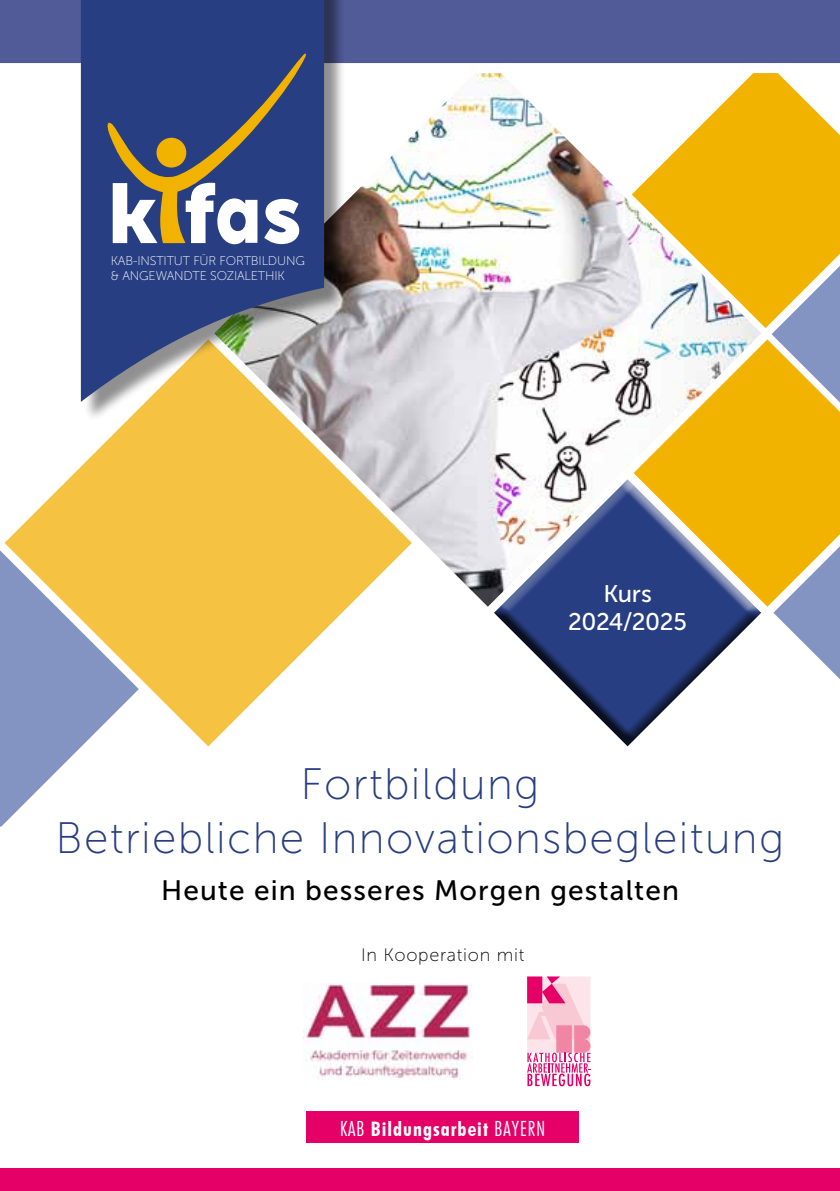
<style>
.page{position:relative;width:840px;height:1191px;background:#fff}
.page>*{position:absolute;margin:0;border:0;box-sizing:border-box;transform-origin:0 0}
.t1{font:44px/54px "Museo Sans 100";letter-spacing:.03em;color:#283e82;text-align:center}
.t2{font:28px "Museo Sans 500";letter-spacing:.04em;color:#000}
.t3{font:24px/28px "Museo Sans 500";letter-spacing:-.02em;color:#fff;text-align:center}
.t4{font:700 condensed 20px "Futura BT";letter-spacing:.05em;color:#fff}
.t5{font:18px "Museo Sans 100";letter-spacing:.04em;color:#000}
.t6{font:12.6px/15.2px "Museo Sans 100";letter-spacing:-.01em;color:#fff}
.s1{font-family:"Futura LT Pro";font-weight:300}
</style>
<div class="page">
<img style="left:345px;top:73px;width:416px;height:534px">
<svg style="left:0;top:550px;width:82px;height:277px"></svg>
<svg style="left:633px;top:339px;width:206px;height:268px;fill:#f1b300"></svg>
<svg style="left:773px;top:546px;width:66px;height:73px;background:#b9ae8e"></svg>
<svg style="left:491px;top:477px;width:271px;height:270px"></svg>
<svg style="left:633px;top:619px;width:206px;height:128px"></svg>
<svg style="left:5px;top:339px;width:406px;height:407px;fill:#f5c241"></svg>
<svg style="left:631px;top:73px;width:208px;height:255px;fill:#f1b300"></svg>
<svg style="left:771px;top:266px;width:68px;height:136px;background:#bdae83"></svg>
<div style="left:0;top:0;width:839px;height:68px;background:#505b98"></div>
<div style="left:0;top:1168px;width:839px;height:23px;background:#e50068"></div>
<div style="left:306px;top:1111px;width:272px;height:32px;background:#e50068"></div>
<img style="left:303px;top:983px;width:169px;height:96px">
<svg style="left:527px;top:976px;width:63px;height:110px;background:#f5a5c3"></svg>
<div style="left:0;top:63px;width:839px;height:10px;background:#fff"></div>
<div style="left:83px;top:0;width:262px;height:422px;background:#000;opacity:.44"></div>
<svg style="left:81px;top:0;width:243px;height:402px;background:#525f86"></svg>
<svg style="left:106px;top:49px;width:201px;height:195px;background:#5b6482"></svg>
<p class="t6" style="left:111px;top:253px;width:195px">KAB-INSTITUT FÜR FORTBILDUNG &amp; ANGEWANDTE SOZIALETHIK</p>
<h3 class="t3" style="left:568px;top:579px;width:120px">Kurs<br>2024/2025</h3>
<h1 class="t1" style="left:56px;top:757px;width:729px">Fortbildung<br>Betriebliche Innovationsbegleitung</h1>
<h2 class="t2" style="left:161px;top:875px;width:519px">Heute ein besseres Morgen gestalten</h2>
<h3 class="t5" style="left:361px;top:945px;width:165px">In Kooperation mit</h3>
<h3 class="t4" style="left:340px;top:1116px;width:207px"><span class="s1">KAB</span> Bildungsarbeit <span class="s1">BAYERN</span></h3>
</div>
